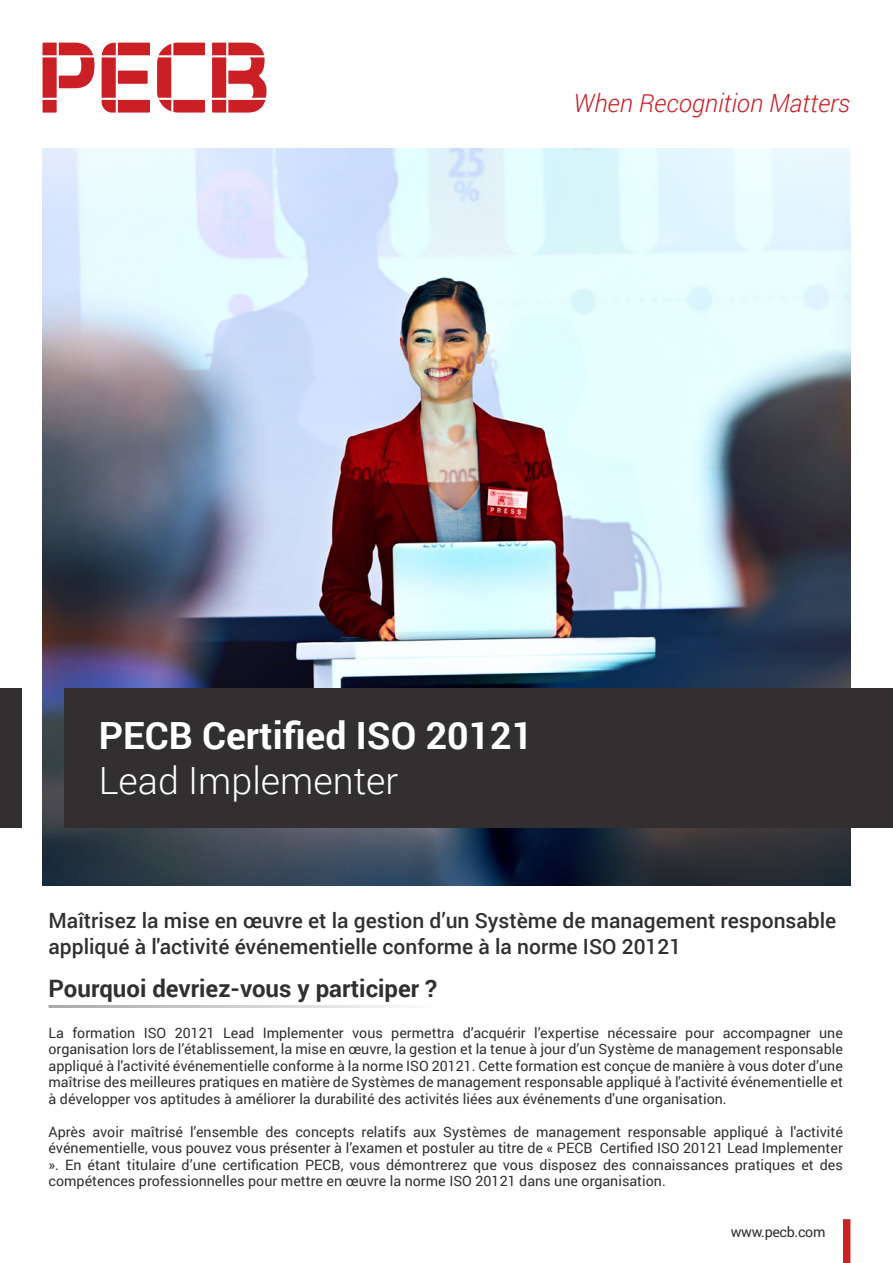
<style>
.page{position:relative;width:893px;height:1263px;background:#fff}
.page>*{position:absolute;margin:0;border:0;box-sizing:border-box;transform-origin:0 0}
.t1{font:700 37.5px "Roboto";color:#fff}
.t2{font:300 37.5px "Roboto";color:#fff}
.t3{font:italic 300 25.2px "Roboto";color:#ca2026}
.t4{font:700 24px "Roboto";color:#312f30}
.t5{font:500 21px/25.2px "Roboto";color:#312f30}
.Bullet_Points{font:14.25px/16.5px "Roboto";color:#312f30;text-align:justify}
.Bullet_Points-2{font:14.25px "Roboto";letter-spacing:-.025em;color:#312f30}
</style>
<div class="page">
<img style="left:43px;top:149px;width:807px;height:736px">
<svg style="left:102px;top:43px;width:48px;height:70px"></svg>
<svg style="left:157px;top:43px;width:48px;height:70px"></svg>
<svg style="left:212px;top:43px;width:54px;height:70px"></svg>
<svg style="left:43px;top:43px;width:52px;height:70px"></svg>
<div style="left:843px;top:1219px;width:7px;height:44px;background:#ca2026"></div>
<div style="left:65px;top:688px;width:828px;height:140px;background:#312f30"></div>
<div style="left:0;top:688px;width:21px;height:140px;background:#312f30"></div>
<p class="t3" style="left:573px;top:86px;width:278px">When Recognition Matters</p>
<p class="t1" style="left:99px;top:709px;width:436px">PECB Certified ISO 20121</p>
<p class="t2" style="left:99px;top:754px;width:301px">Lead Implementer</p>
<p class="t5" style="left:49px;top:907px;width:789px">Maîtrisez la mise en œuvre et la gestion d’un Système de management responsable appliqué à l'activité événementielle conforme à la norme ISO 20121</p>
<p class="t4" style="left:49px;top:972px;width:390px">Pourquoi devriez-vous y participer ?</p>
<p class="Bullet_Points" style="left:49px;top:1024px;width:796px">La formation ISO 20121 Lead Implementer vous permettra d’acquérir l’expertise nécessaire pour accompagner une organisation lors de l’établissement, la mise en œuvre, la gestion et la tenue à jour d’un Système de management responsable appliqué à l'activité événementielle conforme à la norme ISO 20121. Cette formation est conçue de manière à vous doter d’une maîtrise des meilleures pratiques en matière de Systèmes de management responsable appliqué à l'activité événementielle et à développer vos aptitudes à améliorer la durabilité des activités liées aux événements d'une organisation.</p>
<p class="Bullet_Points" style="left:49px;top:1123px;width:796px">Après avoir maîtrisé l’ensemble des concepts relatifs aux Systèmes de management responsable appliqué à l'activité événementielle, vous pouvez vous présenter à l’examen et postuler au titre de « PECB Certified ISO 20121 Lead Implementer ». En étant titulaire d’une certification PECB, vous démontrerez que vous disposez des connaissances pratiques et des compétences professionnelles pour mettre en œuvre la norme ISO 20121 dans une organisation.</p>
<p class="Bullet_Points-2" style="left:731px;top:1221px;width:96px">www.pecb.com</p>
</div>
